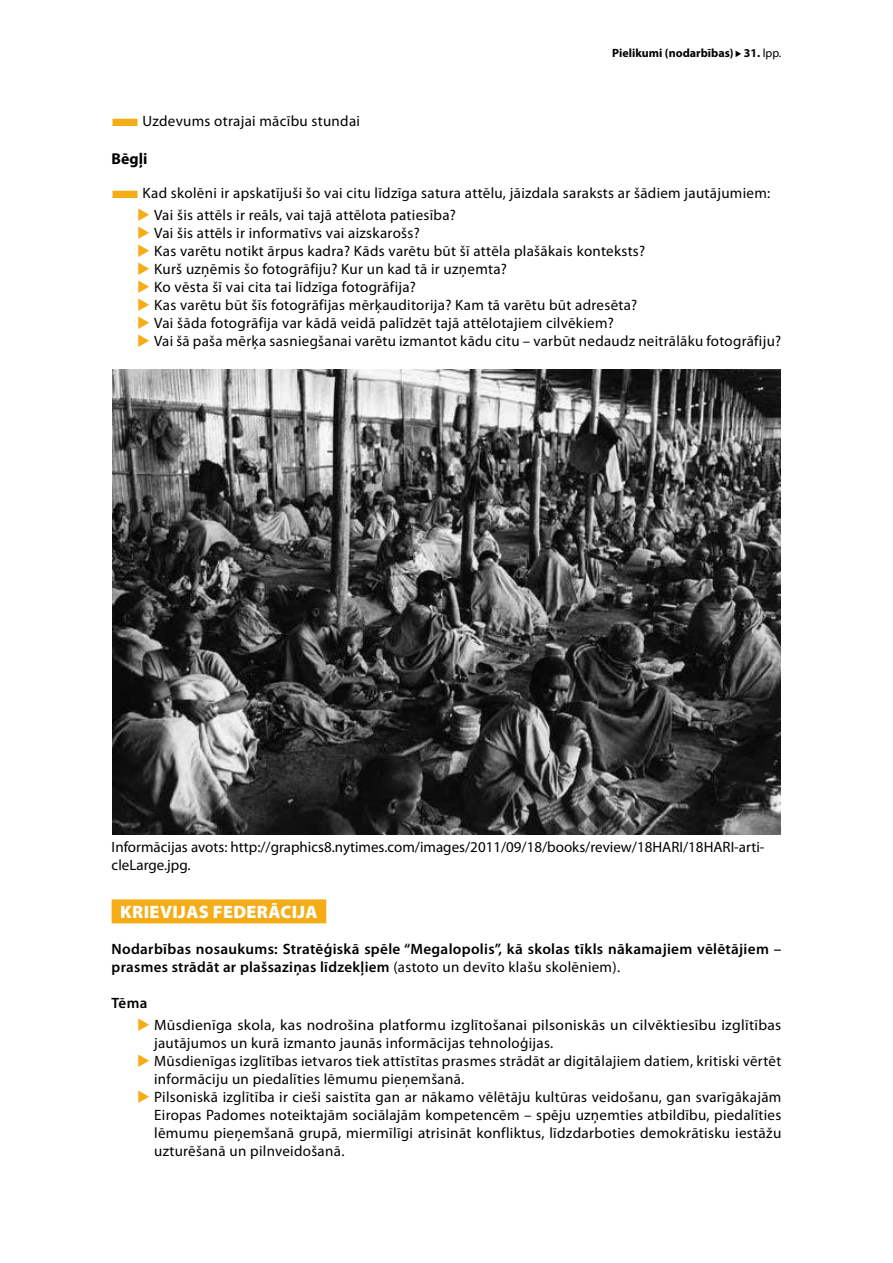
<style>
.page{position:relative;width:893px;height:1263px;background:#fff}
.page>*{position:absolute;margin:0;border:0;box-sizing:border-box;transform-origin:0 0}
.t1{font:900 18px "Myriad Pro";letter-spacing:.02em;color:#fff}
.t2{font:700 15.75px "Myriad Pro";color:#000}
.t3{font:15px/18px "Myriad Pro";letter-spacing:.02em;color:#000}
.t4{font:600 15px/18px "Myriad Pro";letter-spacing:.02em;color:#000}
.t5{font:15px/18px "Myriad Pro";color:#000}
.t6{font:700 12px "Myriad Pro";color:#000}
.s1{font-weight:400}
.s2{color:#f4ad16}
</style>
<div class="page">
<svg style="left:735px;top:51px;width:6px;height:6px"></svg>
<div style="left:112px;top:899px;width:214px;height:24px;background:#f4ad16"></div>
<img style="left:112px;top:370px;width:669px;height:464px">
<p class="t6" style="left:612px;top:45px;width:123px">Pielikumi (nodarbības)</p>
<p class="t6" style="left:671px;top:45px;width:112px">Priekšvārds 31. <span class="s1">lpp.</span></p>
<p class="t3" style="left:112px;top:112px;width:250px"><span class="s2">■</span>Uzdevums otrajai mācību stundai</p>
<p class="t2" style="left:112px;top:148px;width:37px">Bēgļi</p>
<p class="t3" style="left:154px;top:182px;width:618px;line-height:22.2px;text-indent:-43px"><span class="s2">■</span>Kad skolēni ir apskatījuši šo vai citu līdzīga satura attēlu, jāizdala saraksts ar šādiem jautājumiem:<br>Vai šis attēls ir reāls, vai tajā attēlota patiesība?</p>
<p class="t3" style="left:154px;top:224px;width:629px">Vai šis attēls ir informatīvs vai aizskarošs?<br>Kas varētu notikt ārpus kadra? Kāds varētu būt šī attēla plašākais konteksts?<br>Kurš uzņēmis šo fotogrāfiju? Kur un kad tā ir uzņemta?<br>Ko vēsta šī vai cita tai līdzīga fotogrāfija?<br>Kas varētu būt šīs fotogrāfijas mērķauditorija? Kam tā varētu būt adresēta?<br>Vai šāda fotogrāfija var kādā veidā palīdzēt tajā attēlotajiem cilvēkiem?<br>Vai šā paša mērķa sasniegšanai varētu izmantot kādu citu – varbūt nedaudz neitrālāku fotogrāfiju?</p>
<p class="t5" style="left:112px;top:838px;width:654px">Informācijas avots: http://graphics8.nytimes.com/images/2011/09/18/books/review/18HARI/18HARI-arti&shy;cleLarge.jpg.</p>
<p class="t1" style="left:120px;top:900px;width:199px">KRIEVIJAS FEDERĀCIJA</p>
<p class="t4" style="left:112px;top:940px;width:671px">Nodarbības nosaukums: Stratēģiskā spēle “Megalopolis”, kā skolas tīkls nākamajiem vēlētājiem – prasmes strādāt ar plašsaziņas līdzekļiem <span class="s1">(astoto un devīto klašu skolēniem).</span></p>
<p class="t4" style="left:112px;top:994px;width:37px">Tēma</p>
<p class="t3" style="left:154px;top:1016px;width:629px">Mūsdienīga skola, kas nodrošina platformu izglītošanai pilsoniskās un cilvēktiesību izglītības jautājumos un kurā izmanto jaunās informācijas tehnoloģijas.<br>Mūsdienīgas izglītības ietvaros tiek attīstītas prasmes strādāt ar digitālajiem datiem, kritiski vērtēt informāciju un piedalīties lēmumu pieņemšanā.<br>Pilsoniskā izglītība ir cieši saistīta gan ar nākamo vēlētāju kultūras veidošanu, gan svarīgākajām Eiropas Padomes noteiktajām sociālajām kompetencēm – spēju uzņemties atbildību, piedalīties lēmumu pieņemšanā grupā, miermīlīgi atrisināt konfliktus, līdzdarboties demokrātisku iestāžu uzturēšanā un pilnveidošanā.</p>
</div>
